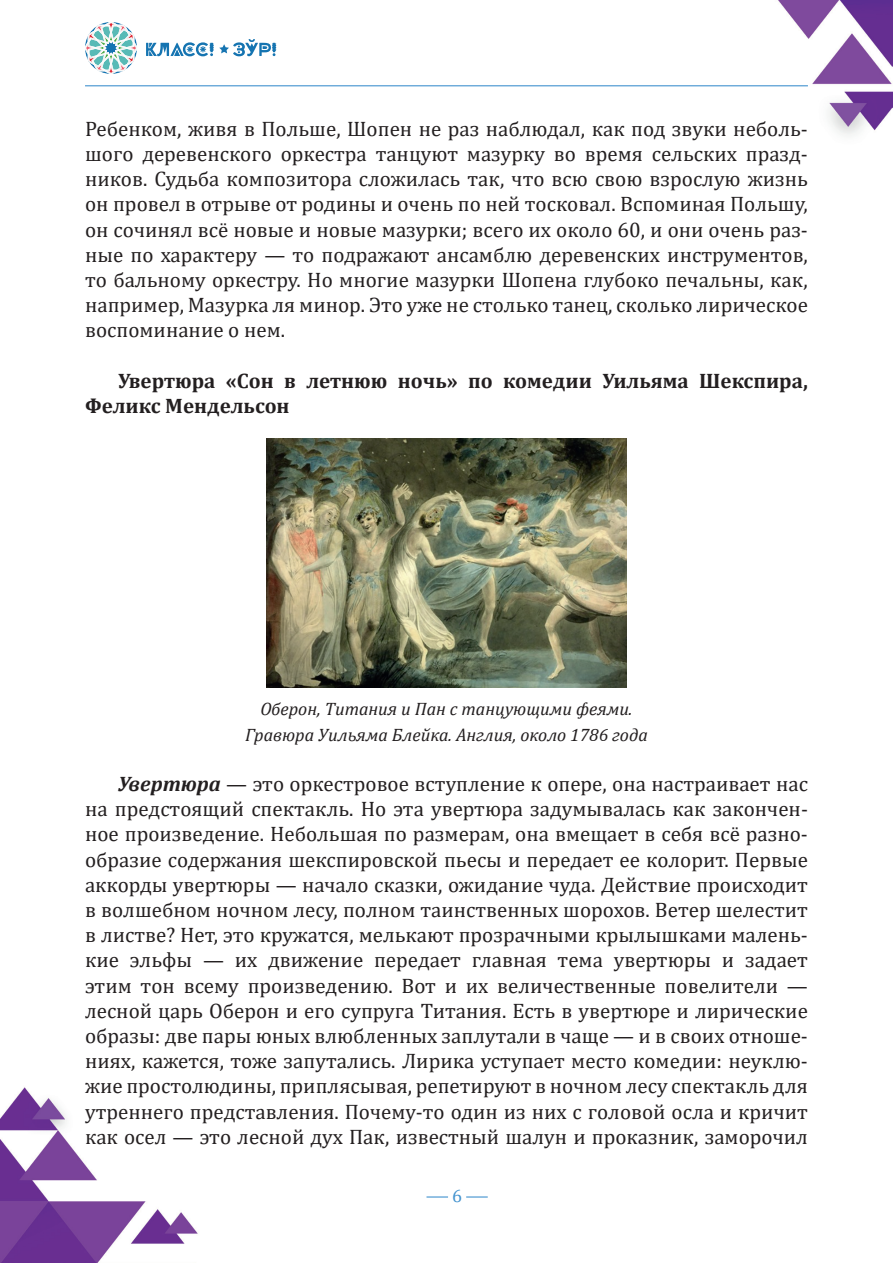
<style>
.page{position:relative;width:893px;height:1263px;background:#fff}
.page>*{position:absolute;margin:0;border:0;box-sizing:border-box;transform-origin:0 0}
.t1{font:21px/25.2px "Cambria";color:#231f20;text-align:justify}
.t2{font:700 21px/25.2px "Cambria";color:#231f20}
.t3{font:italic 18px/25.2px "Cambria";color:#231f20;text-align:center}
.t4{font:18px "Cambria";color:#4393cf}
.s1{font-weight:700;font-style:italic}
</style>
<div class="page">
<img style="left:0;top:1087px;width:198px;height:176px">
<img style="left:771px;top:0;width:122px;height:135px">
<svg style="left:146px;top:39px;width:130px;height:17px"></svg>
<svg style="left:85px;top:22px;width:52px;height:52px"></svg>
<hr style="left:85px;top:85px;width:723px;height:1px;background:#4393cf">
<svg style="left:426px;top:1196px;width:22px;height:1px"></svg>
<svg style="left:466px;top:1196px;width:22px;height:1px"></svg>
<img style="left:267px;top:438px;width:359px;height:250px">
<p class="t1" style="left:85px;top:116px;width:724px">Ребенком, живя в Польше, Шопен не раз наблюдал, как под звуки неболь&shy;шого деревенского оркестра танцуют мазурку во время сельских празд&shy;ников. Судьба композитора сложилась так, что всю свою взрослую жизнь он провел в отрыве от родины и очень по ней тосковал. Вспоминая Польшу, он сочинял всё новые и новые мазурки; всего их около 60, и они очень раз&shy;ные по характеру — то подражают ансамблю деревенских инструментов, то бальному оркестру. Но многие мазурки Шопена глубоко печальны, как, например, Мазурка ля минор. Это уже не столько танец, сколько лирическое воспоминание о нем.</p>
<p class="t2" style="left:85px;top:367px;width:724px;text-indent:33px">Увертюра «Сон в летнюю ночь» по комедии Уильяма Шекспира,<br>Феликс Мендельсон</p>
<p class="t3" style="left:245px;top:696px;width:404px">Оберон, Титания и Пан с танцующими феями.<br>Гравюра Уильяма Блейка. Англия, около 1786 года</p>
<p class="t1" style="left:85px;top:771px;width:724px;text-indent:33px"><span class="s1">Увертюра</span> — это оркестровое вступление к опере, она настраивает нас на предстоящий спектакль. Но эта увертюра задумывалась как закончен&shy;ное произведение. Небольшая по размерам, она вмещает в себя всё разно&shy;образие содержания шекспировской пьесы и передает ее колорит. Первые аккорды увертюры — начало сказки, ожидание чуда. Действие происходит в волшебном ночном лесу, полном таинственных шорохов. Ветер шелестит в листве? Нет, это кружатся, мелькают прозрачными крылышками малень&shy;кие эльфы — их движение передает главная тема увертюры и задает этим тон всему произведению. Вот и их величественные повелители — лесной царь Оберон и его супруга Титания. Есть в увертюре и лирические образы: две пары юных влюбленных заплутали в чаще — и в своих отноше&shy;ниях, кажется, тоже запутались. Лирика уступает место комедии: неуклю&shy;жие простолюдины, приплясывая, репетируют в ночном лесу спектакль для утреннего представления. Почему-то один из них с головой осла и кричит как осел — это лесной дух Пак, известный шалун и проказник, заморочил</p>
<p class="t4" style="left:452px;top:1185px;width:11px">6</p>
</div>
